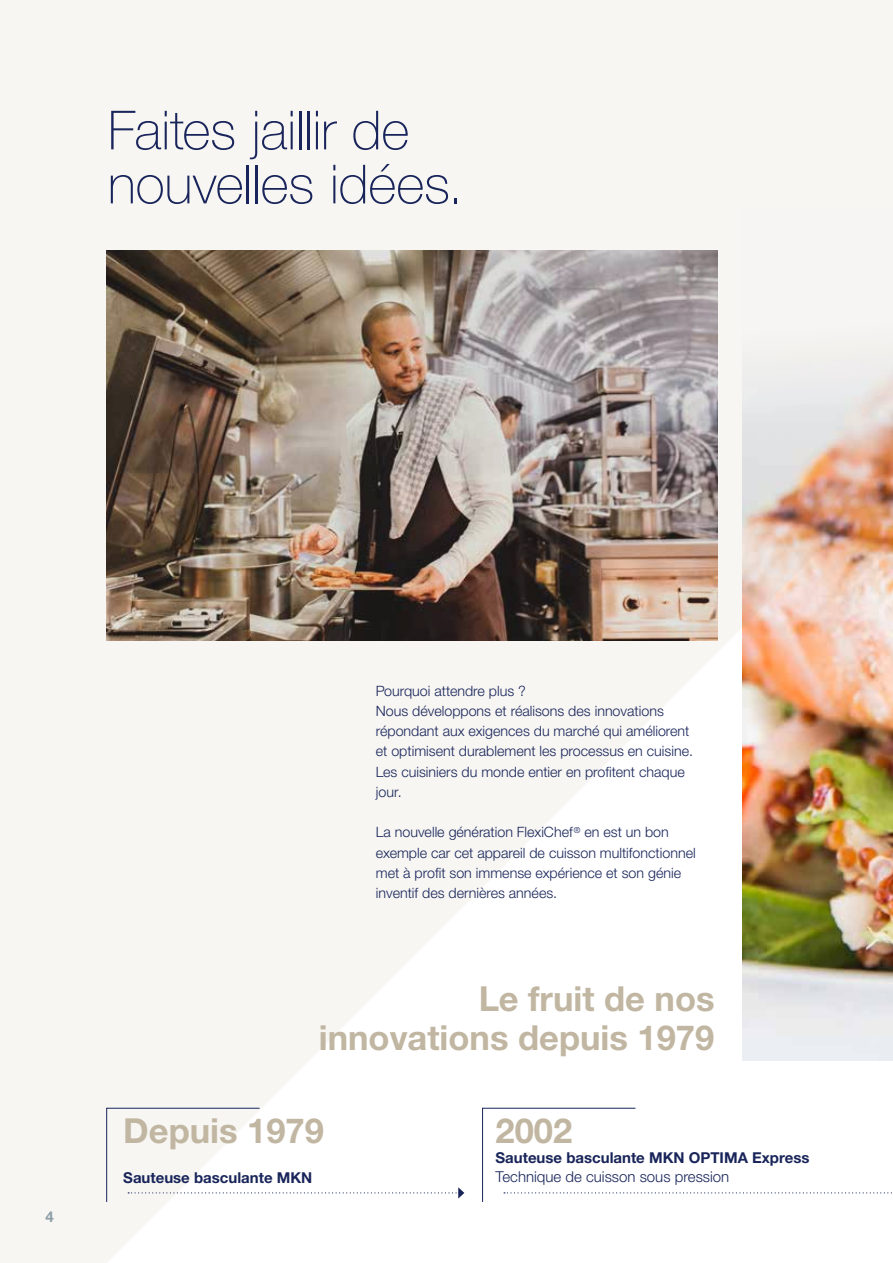
<style>
.page{position:relative;width:893px;height:1263px;background:#fff}
.page>*{position:absolute;margin:0;border:0;box-sizing:border-box;transform-origin:0 0}
.t1{font:100 54px/54px "Helvetica Neue LTW1 G";letter-spacing:-.005em;color:#19255a}
.t2{font:700 34.5px/39px "Helvetica Neue LTW1 G";color:#c1b6a1;text-align:right}
.t3{font:700 15px "Helvetica Neue LTW1 G";color:#19255a}
.t4{font:300 15px "Helvetica Neue LTW1 G";color:#19255a}
.t5{font:700 15px "Helvetica Neue LTW1 G";color:#8e9fa9}
.t6{font:300 14.25px/20.2px "Helvetica Neue LTW1 G";color:#19255a}
</style>
<div class="page">
<img style="left:0;top:0;width:893px;height:1263px">
<svg style="left:482px;top:1107px;width:411px;height:96px"></svg>
<svg style="left:106px;top:1107px;width:358px;height:96px"></svg>
<h1 class="t1" style="left:108px;top:103px;width:357px">Faites jaillir de nouvelles idées.</h1>
<p class="t5" style="left:45px;top:1207px;width:10px">4</p>
<p class="t6" style="left:376px;top:680px;width:319px">Pourquoi attendre plus ?<br>Nous développons et réalisons des innovations répondant aux exigences du marché qui améliorent et optimisent durablement les processus en cuisine.<br>Les cuisiniers du monde entier en profitent chaque jour.</p>
<p class="t6" style="left:376px;top:822px;width:321px">La nouvelle génération FlexiChef<sup>®</sup> en est un bon exemple car cet appareil de cuisson multifonctionnel met à profit son immense expérience et son génie inventif des dernières années.</p>
<h2 class="t2" style="left:319px;top:979px;width:397px">Le fruit de nos innovations depuis 1979</h2>
<h2 class="t2" style="left:123px;top:1111px;width:202px">Depuis 1979</h2>
<h2 class="t2" style="left:496px;top:1111px;width:78px">2002</h2>
<p class="t3" style="left:123px;top:1168px;width:191px">Sauteuse basculante MKN</p>
<p class="t3" style="left:496px;top:1148px;width:315px">Sauteuse basculante MKN OPTIMA Express</p>
<p class="t4" style="left:496px;top:1168px;width:235px">Technique de cuisson sous pression</p>
</div>
